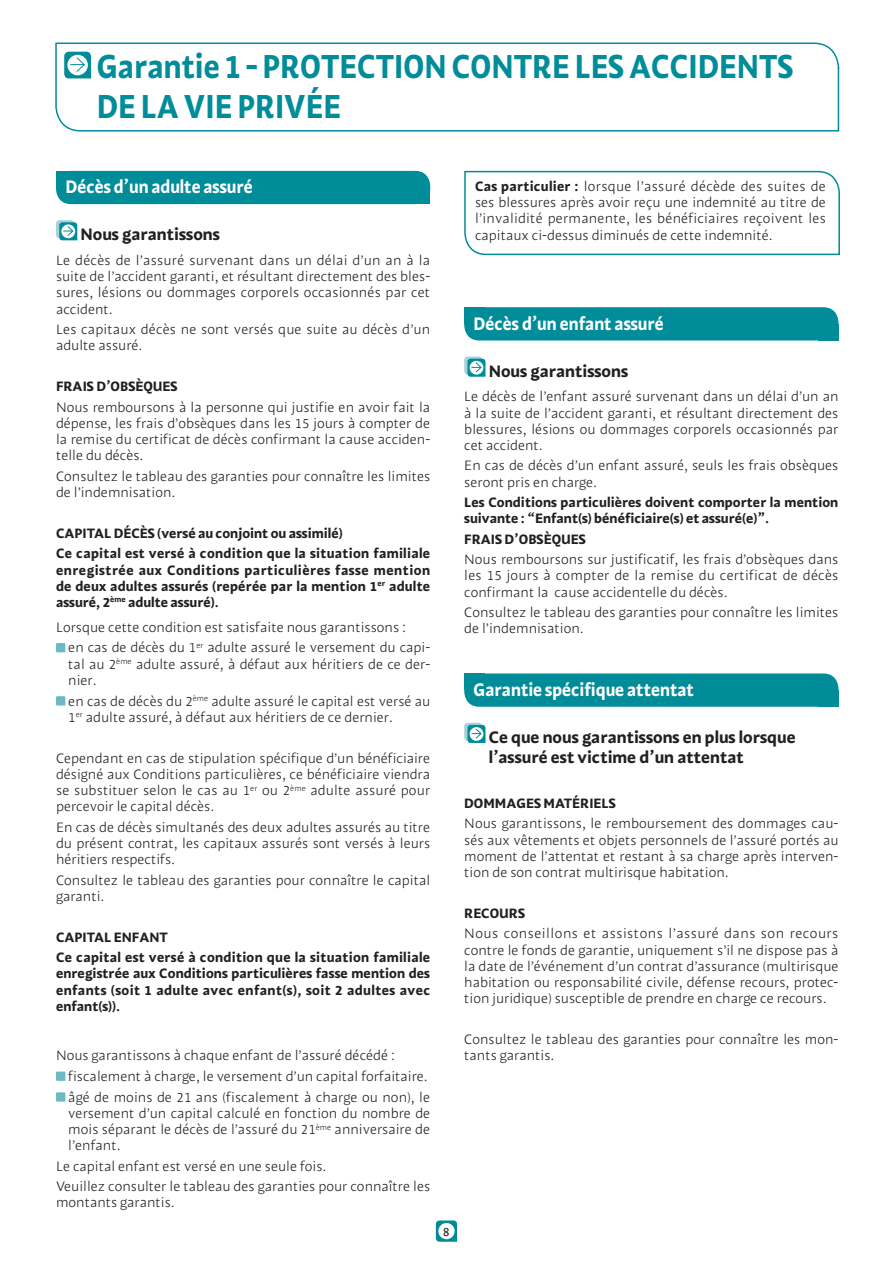
<style>
.page{position:relative;width:893px;height:1263px;background:#fff}
.page>*{position:absolute;margin:0;border:0;box-sizing:border-box;transform-origin:0 0}
.t1{font:33px/39.6px "MAAF Bold";color:#008c99;scale:.9 1}
.t2{font:18px "MAAF Bold";color:#fff;scale:.92 1}
.t3{font:16.5px/19.8px "MAAF Bold";color:#231f20}
.t4{font:13.5px/16.2px "MAAF Light";color:#231f20}
.t5{font:13.5px/16.2px "MAAF Bold";letter-spacing:.005em;color:#231f20}
.t6{font:12px "MAAF";color:#231f20}
.s1{font-family:"MAAF Bold"}
</style>
<div class="page">
<svg style="left:435px;top:1220px;width:23px;height:22px"></svg>
<div style="left:439px;top:1224px;width:15px;height:14px;background:#fff;border-radius:50%"></div>
<div style="left:438px;top:1223px;width:17px;height:16px;border:2px solid #fff;border-radius:50%"></div>
<svg style="left:55px;top:42px;width:785px;height:90px"></svg>
<svg style="left:63px;top:50px;width:29px;height:30px"></svg>
<div style="left:56px;top:171px;width:374px;height:33px;background:#008c99;border-radius:15px"></div>
<div style="left:56px;top:171px;width:21px;height:16px;background:#008c99"></div>
<div style="left:409px;top:187px;width:21px;height:17px;background:#008c99"></div>
<div style="left:56px;top:220px;width:18px;height:18px;border:2px solid #a4d2d8;border-radius:3px"></div>
<svg style="left:58px;top:221px;width:20px;height:20px"></svg>
<svg style="left:56px;top:643px;width:9px;height:9px"></svg>
<svg style="left:56px;top:696px;width:9px;height:9px"></svg>
<svg style="left:56px;top:1071px;width:9px;height:10px"></svg>
<svg style="left:56px;top:1092px;width:9px;height:10px"></svg>
<svg style="left:464px;top:170px;width:376px;height:86px"></svg>
<div style="left:464px;top:307px;width:374px;height:33px;background:#008c99;border-radius:15px"></div>
<div style="left:464px;top:307px;width:21px;height:17px;background:#008c99"></div>
<div style="left:818px;top:324px;width:20px;height:16px;background:#008c99"></div>
<div style="left:464px;top:357px;width:18px;height:18px;border:2px solid #a4d2d8;border-radius:3px"></div>
<svg style="left:467px;top:358px;width:19px;height:19px"></svg>
<div style="left:464px;top:673px;width:374px;height:34px;background:#008c99;border-radius:15px"></div>
<div style="left:464px;top:673px;width:21px;height:17px;background:#008c99"></div>
<div style="left:818px;top:690px;width:20px;height:17px;background:#008c99"></div>
<div style="left:464px;top:723px;width:18px;height:18px;border:2px solid #a4d2d8;border-radius:3px"></div>
<svg style="left:467px;top:724px;width:19px;height:19px"></svg>
<h1 class="t1" style="left:97px;top:51px;width:775px">Garantie 1 - PROTECTION CONTRE LES ACCIDENTS<br>DE LA VIE PRIVÉE</h1>
<h2 class="t2" style="left:65px;top:181px;width:205px">Décès d’un adulte assuré</h2>
<p class="t3" style="left:80px;top:226px;width:141px">Nous garantissons</p>
<p class="t4" style="left:56px;top:254px;width:376px;text-align:justify">Le décès de l’assuré survenant dans un délai d’un an à la suite de l’accident garanti, et résultant directement des bles&shy;sures, lésions ou dommages corporels occasionnés par cet accident.</p>
<p class="t4" style="left:56px;top:323px;width:376px">Les capitaux décès ne sont versés que suite au décès d’un adulte assuré.</p>
<p class="t5" style="left:56px;top:380px;width:123px">FRAIS D’OBSÈQUES</p>
<p class="t4" style="left:56px;top:400px;width:376px;text-align:justify">Nous remboursons à la personne qui justifie en avoir fait la dépense, les frais d’obsèques dans les 15 jours à compter de la remise du certificat de décès confirmant la cause acciden&shy;telle du décès.</p>
<p class="t4" style="left:56px;top:469px;width:376px">Consultez le tableau des garanties pour connaître les limites de l’indemnisation.</p>
<p class="t5" style="left:56px;top:524px;width:376px;line-height:20.4px">CAPITAL DÉCÈS (versé au conjoint ou assimilé)<br>Ce capital est versé à condition que la situation familiale</p>
<p class="t5" style="left:56px;top:563px;width:376px;text-align:justify">enregistrée aux Conditions particulières fasse mention de deux adultes assurés (repérée par la mention 1<sup>er</sup> adulte assuré, 2<sup>ème</sup> adulte assuré).</p>
<p class="t4" style="left:68px;top:618px;width:363px;line-height:20.7px;text-indent:-12px">Lorsque cette condition est satisfaite nous garantissons :<br>en cas de décès du 1<sup>er</sup> adulte assuré le versement du capi-</p>
<p class="t4" style="left:68px;top:657px;width:363px">tal au 2<sup>ème</sup> adulte assuré, à défaut aux héritiers de ce der&shy;nier.</p>
<p class="t4" style="left:68px;top:694px;width:363px">en cas de décès du 2<sup>ème</sup> adulte assuré le capital est versé au<br>1<sup>er</sup> adulte assuré, à défaut aux héritiers de ce dernier.</p>
<p class="t4" style="left:56px;top:751px;width:376px;text-align:justify">Cependant en cas de stipulation spécifique d’un bénéficiaire désigné aux Conditions particulières, ce bénéficiaire viendra se substituer selon le cas au 1<sup>er</sup> ou 2<sup>ème</sup> adulte assuré pour percevoir le capital décès.</p>
<p class="t4" style="left:56px;top:820px;width:376px;text-align:justify">En cas de décès simultanés des deux adultes assurés au titre du présent contrat, les capitaux assurés sont versés à leurs héritiers respectifs.</p>
<p class="t4" style="left:56px;top:873px;width:376px">Consultez le tableau des garanties pour connaître le capital garanti.</p>
<p class="t5" style="left:56px;top:928px;width:376px;line-height:20.4px">CAPITAL ENFANT<br>Ce capital est versé à condition que la situation familiale</p>
<p class="t5" style="left:56px;top:967px;width:376px;text-align:justify">enregistrée aux Conditions particulières fasse mention des enfants (soit 1 adulte avec enfant(s), soit 2 adultes avec enfant(s)).</p>
<p class="t4" style="left:68px;top:1047px;width:363px;line-height:20.7px;text-indent:-12px">Nous garantissons à chaque enfant de l’assuré décédé : fiscalement à charge, le versement d’un capital forfaitaire. âgé de moins de 21 ans (fiscalement à charge ou non), le</p>
<p class="t4" style="left:68px;top:1106px;width:363px;text-align:justify">versement d’un capital calculé en fonction du nombre de mois séparant le décès de l’assuré du 21<sup>ème</sup> anniversaire de l’enfant.</p>
<p class="t4" style="left:56px;top:1157px;width:376px;line-height:20.4px">Le capital enfant est versé en une seule fois.<br>Veuillez consulter le tableau des garanties pour connaître les</p>
<p class="t4" style="left:56px;top:1196px;width:120px">montants garantis.</p>
<p class="t6" style="left:443px;top:1227px;width:8px">8</p>
<p class="t4" style="left:475px;top:180px;width:352px;text-align:justify"><span class="s1">Cas particulier :</span> lorsque l’assuré décède des suites de ses blessures après avoir reçu une indemnité au titre de l’invalidité permanente, les bénéficiaires reçoivent les capitaux ci-dessus diminués de cette indemnité.</p>
<h2 class="t2" style="left:474px;top:317px;width:208px">Décès d’un enfant assuré</h2>
<p class="t3" style="left:489px;top:363px;width:141px">Nous garantissons</p>
<p class="t4" style="left:464px;top:390px;width:376px;text-align:justify">Le décès de l’enfant assuré survenant dans un délai d’un an à la suite de l’accident garanti, et résultant directement des blessures, lésions ou dommages corporels occasionnés par cet accident.</p>
<p class="t4" style="left:464px;top:459px;width:376px">En cas de décès d’un enfant assuré, seuls les frais obsèques seront pris en charge.</p>
<p class="t5" style="left:464px;top:496px;width:376px">Les Conditions particulières doivent comporter la mention suivante : “Enfant(s) bénéficiaire(s) et assuré(e)”.</p>
<p class="t5" style="left:464px;top:532px;width:123px">FRAIS D’OBSÈQUES</p>
<p class="t4" style="left:464px;top:553px;width:376px;text-align:justify">Nous remboursons sur justificatif, les frais d’obsèques dans les 15 jours à compter de la remise du certificat de décès confirmant la cause accidentelle du décès.</p>
<p class="t4" style="left:464px;top:606px;width:376px">Consultez le tableau des garanties pour connaître les limites de l’indemnisation.</p>
<h2 class="t2" style="left:474px;top:683px;width:241px">Garantie spécifique attentat</h2>
<p class="t3" style="left:489px;top:729px;width:308px">Ce que nous garantissons en plus lorsque l’assuré est victime d’un attentat</p>
<p class="t5" style="left:464px;top:796px;width:153px">DOMMAGES MATÉRIELS</p>
<p class="t4" style="left:464px;top:817px;width:376px;text-align:justify">Nous garantissons, le remboursement des dommages cau&shy;sés aux vêtements et objets personnels de l’assuré portés au moment de l’attentat et restant à sa charge après interven&shy;tion de son contrat multirisque habitation.</p>
<p class="t5" style="left:464px;top:906px;width:62px">RECOURS</p>
<p class="t4" style="left:464px;top:927px;width:376px;text-align:justify">Nous conseillons et assistons l’assuré dans son recours contre le fonds de garantie, uniquement s’il ne dispose pas à la date de l’événement d’un contrat d’assurance (multirisque habitation ou responsabilité civile, défense recours, protec&shy;tion juridique) susceptible de prendre en charge ce recours.</p>
<p class="t4" style="left:464px;top:1033px;width:376px">Consultez le tableau des garanties pour connaître les mon&shy;tants garantis.</p>
</div>
